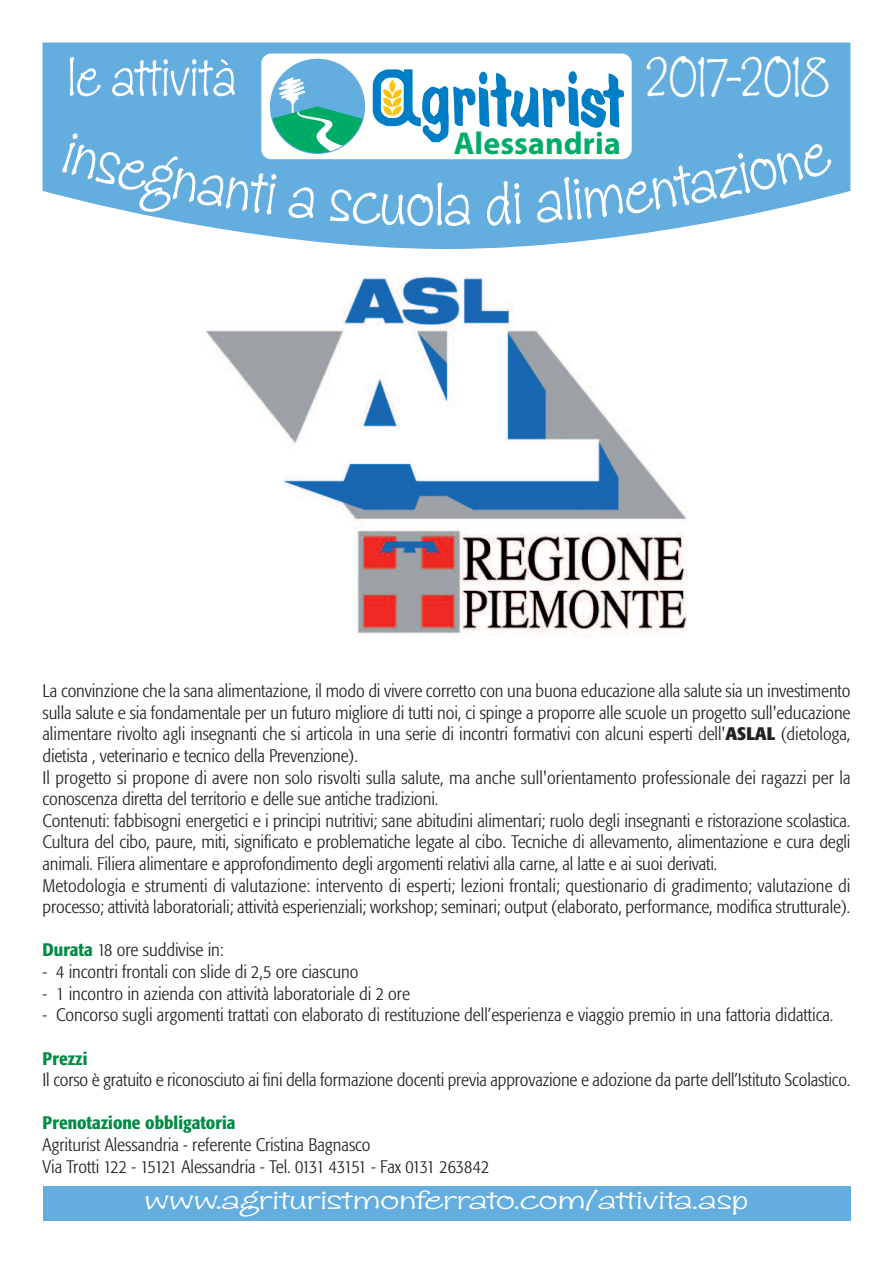
<style>
.page{position:relative;width:893px;height:1263px;background:#fff}
.page>*{position:absolute;margin:0;border:0;box-sizing:border-box;transform-origin:0 0}
.t1{font:63.3px "Zipty Do";color:#fff}
.t2{font:57px "Zipty Do";color:#fff;scale:.95 1}
.t3{font:57px "Zipty Do";color:#fff;scale:.8 1}
.t4{font:700 31.8px "Myriad Pro";letter-spacing:.005em;color:#00ab66}
.t5{font:27px "Zipty Do";color:#fff;scale:1.55 1}
.t6{font:300 condensed 18px/21.6px "Formata";letter-spacing:-.005em;color:#231f20;scale:1.05 1}
.t7{font:500 condensed 18px "Formata";color:#008b43;scale:1.05 1}
.s1{font-weight:700}
.s2{font-weight:500;color:#008b43}
</style>
<div class="page">
<svg style="left:43px;top:43px;width:807px;height:206px;fill:#64addf"></svg>
<div style="left:261px;top:54px;width:371px;height:105px;background:#fff;border-radius:10px"></div>
<div style="left:270px;top:59px;width:95px;height:95px;background:#64addf;border-radius:50%"></div>
<div style="left:43px;top:1186px;width:807px;height:34px;background:#64addf"></div>
<img style="left:204px;top:276px;width:483px;height:361px">
<svg style="left:62px;top:69px;width:772px;height:157px"></svg>
<h2 class="t2" style="left:67px;top:56px;width:180px">le attività</h2>
<h2 class="t3" style="left:646px;top:56px;width:230px">2017-2018</h2>
<h3 class="t4" style="left:454px;top:131px;width:169px">Alessandria</h3>
<h1 class="t1" style="left:434px;top:182px;width:40px">la</h1>
<p class="t6" style="left:42px;top:681px;width:771px">La convinzione che la sana alimentazione, il modo di vivere corretto con una buona educazione alla salute sia un investimento sulla salute e sia fondamentale per un futuro migliore di tutti noi, ci spinge a proporre alle scuole un progetto sull'educazione alimentare rivolto agli insegnanti che si articola in una serie di incontri formativi con alcuni esperti dell'<span class="s1">ASLAL</span> (dietologa, dietista , veterinario e tecnico della Prevenzione).<br>Il progetto si propone di avere non solo risvolti sulla salute, ma anche sull'orientamento professionale dei ragazzi per la conoscenza diretta del territorio e delle sue antiche tradizioni.<br>Contenuti: fabbisogni energetici e i principi nutritivi; sane abitudini alimentari; ruolo degli insegnanti e ristorazione scolastica.<br>Cultura del cibo, paure, miti, significato e problematiche legate al cibo. Tecniche di allevamento, alimentazione e cura degli animali. Filiera alimentare e approfondimento degli argomenti relativi alla carne, al latte e ai suoi derivati.<br>Metodologia e strumenti di valutazione: intervento di esperti; lezioni frontali; questionario di gradimento; valutazione di processo; attività laboratoriali; attività esperienziali; workshop; seminari; output (elaborato, performance, modifica strutturale).</p>
<p class="t6" style="left:43px;top:941px;width:174px"><span class="s2">Durata</span> 18 ore suddivise in:</p>
<p class="t6" style="left:43px;top:962px;width:302px">- 4 incontri frontali con slide di 2,5 ore ciascuno</p>
<p class="t6" style="left:43px;top:984px;width:351px">- 1 incontro in azienda con attività laboratoriale di 2 ore</p>
<p class="t6" style="left:43px;top:1005px;width:755px">- Concorso sugli argomenti trattati con elaborato di restituzione dell’esperienza e viaggio premio in una fattoria didattica.</p>
<p class="t7" style="left:43px;top:1051px;width:44px">Prezzi</p>
<p class="t6" style="left:43px;top:1070px;width:771px">Il corso è gratuito e riconosciuto ai fini della formazione docenti previa approvazione e adozione da parte dell’Istituto Scolastico.</p>
<p class="t7" style="left:43px;top:1116px;width:185px">Prenotazione obbligatoria</p>
<p class="t6" style="left:43px;top:1135px;width:427px">Agriturist Alessandria - referente Cristina Bagnasco<br>Via Trotti 122 - 15121 Alessandria - Tel. 0131 43151 - Fax 0131 263842</p>
<h3 class="t5" style="left:144px;top:1190px;width:391px">www.agrituristmonferrato.com/attivita.asp</h3>
</div>
